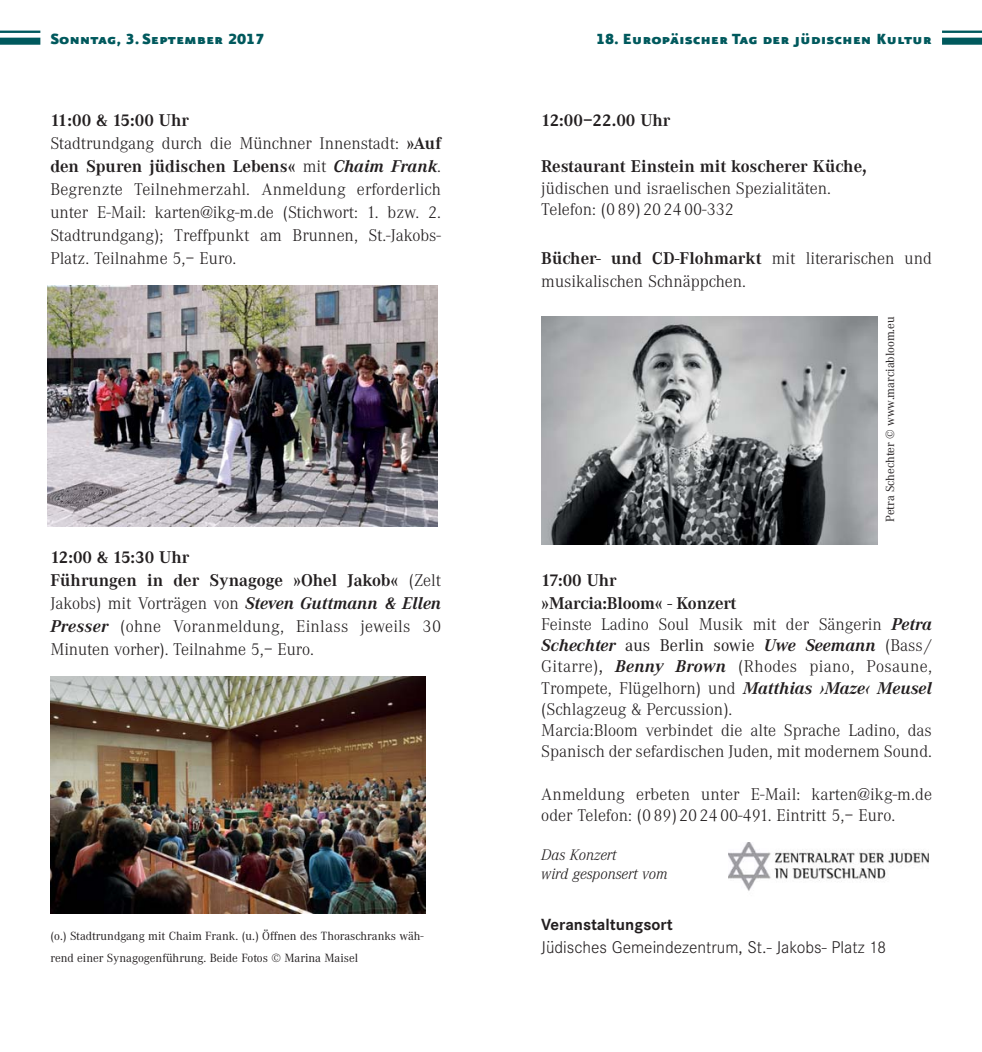
<style>
.page{position:relative;width:982px;height:1052px;background:#fff}
.page>*{position:absolute;margin:0;border:0;box-sizing:border-box;transform-origin:0 0}
.t1{font:300 17.68px/22.9px "Corporate A";color:#231f20}
.t2{font:700 17.68px/22.9px "Corporate A";color:#231f20}
.t3{font:17.68px "Eureka Sans Black Caps";color:#00595d}
.t4{font:300 17.68px "Corporate S";color:#231f20}
.t5{font:700 16.8px "Corporate S";color:#231f20}
.t6{font:italic 300 15.92px/19.1px "Corporate A";color:#231f20}
.t7{font:12.42px/21.2px "Corporate A";color:#231f20}
.s1{font-weight:700}
.s2{font-weight:700;font-style:italic}
.s3{font-weight:400}
</style>
<div class="page">
<hr style="left:942px;top:31px;width:40px;height:2px;background:#00595d">
<div style="left:942px;top:38px;width:40px;height:7px;background:#00595d"></div>
<hr style="left:0;top:31px;width:40px;height:2px;background:#00595d">
<div style="left:0;top:38px;width:40px;height:7px;background:#00595d"></div>
<img style="left:47px;top:286px;width:391px;height:240px">
<img style="left:50px;top:676px;width:376px;height:237px">
<img style="left:541px;top:316px;width:336px;height:228px">
<img style="left:728px;top:842px;width:200px;height:49px">
<p class="t3" style="left:50px;top:28px;width:216px">Sonntag, 3. September 2017</p>
<p class="t1" style="left:50px;top:111px;width:392px"><span class="s1">11:00 &amp; 15:00 Uhr<br></span>Stadtrundgang durch die Münchner Innenstadt: <span class="s1">»Auf den Spuren jüdischen Lebens«</span> mit <span class="s2">Chaim Frank</span>.<br>Begrenzte Teilnehmerzahl. Anmeldung erforderlich unter E-Mail: karten@ikg-m.de (Stichwort: 1. bzw. 2.<br>Stadtrundgang); Treffpunkt am Brunnen, St.-Jakobs-Platz. Teilnahme 5,– Euro.</p>
<p class="t1" style="left:50px;top:547px;width:392px"><span class="s1">12:00 &amp; 15:30 Uhr<br>Führungen in der Synagoge »Ohel Jakob«</span> (Zelt Jakobs) mit Vorträgen von <span class="s2">Steven Guttmann &amp; Ellen Presser</span> (ohne Voranmeldung, Einlass jeweils 30<br>Minuten vorher). Teilnahme 5,– Euro.</p>
<p class="t7" style="left:50px;top:927px;width:375px">(o.) Stadtrundgang mit Chaim Frank. (u.) Öffnen des Thoraschranks wäh&shy;rend einer Synagogenführung. Beide Fotos © Marina Maisel</p>
<p class="t3" style="left:596px;top:28px;width:337px">18. Europäischer Tag der jüdischen Kultur</p>
<p class="t2" style="left:541px;top:111px;width:131px">12:00–22.00 Uhr</p>
<p class="t2" style="left:541px;top:157px;width:327px">Restaurant Einstein mit koscherer Küche,</p>
<p class="t1" style="left:541px;top:179px;width:291px;line-height:21.2px">jüdischen und israelischen Spezialitäten.<br>Telefon: (0 89) 20 24 00-332</p>
<p class="t1" style="left:541px;top:249px;width:392px"><span class="s1">Bücher- und CD-Flohmarkt</span> mit literarischen und musikalischen Schnäppchen.</p>
<p class="t7" style="left:880px;top:522px;width:207px;rotate:-90deg">Petra Schechter © www.marciabloom.eu</p>
<p class="t2" style="left:541px;top:570px;width:197px">17:00 Uhr »Marcia:Bloom« - Konzert</p>
<p class="t1" style="left:541px;top:615px;width:392px;line-height:21.2px">Feinste Ladino Soul Musik mit der Sängerin <span class="s2">Petra Schechter</span> <span class="s3">aus Berlin sowie</span> <span class="s2">Uwe Seemann</span> (Bass / Gitarre)<span class="s3">,</span> <span class="s2">Benny Brown</span> (Rhodes piano, Posaune, Trompete, Flügelhorn) und <span class="s2">Matthias ›Maze‹ Meusel </span>(Schlagzeug &amp; Percussion).<br>Marcia:Bloom verbindet die alte Sprache Ladino, das Spanisch der sefardischen Juden, mit modernem Sound.</p>
<p class="t1" style="left:541px;top:785px;width:392px;line-height:21.2px">Anmeldung erbeten unter E-Mail: karten@ikg-m.de oder Telefon: (0 89) 20 24 00-491. Eintritt 5,– Euro.</p>
<p class="t6" style="left:541px;top:846px;width:128px">Das Konzert<br>wird gesponsert vom</p>
<p class="t5" style="left:541px;top:918px;width:133px">Veranstaltungsort</p>
<p class="t4" style="left:541px;top:942px;width:346px">Jüdisches Gemeindezentrum, St.- Jakobs- Platz 18</p>
</div>
